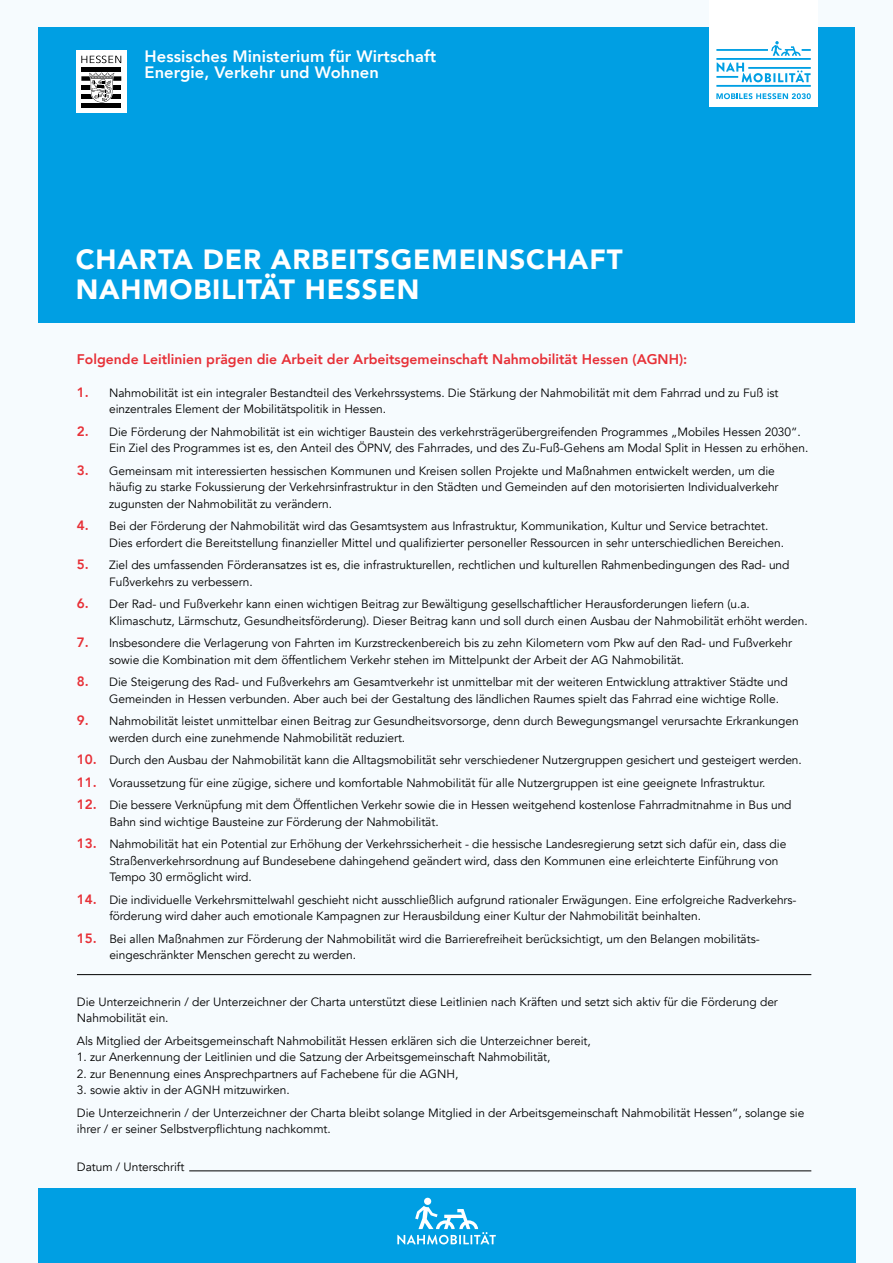
<style>
.page{position:relative;width:893px;height:1263px;background:#f6fbfe}
.page>*{position:absolute;margin:0;border:0;box-sizing:border-box;transform-origin:0 0}
.t1{font:900 27.75px/30px "Avenir";letter-spacing:.03em;color:#fff}
.t2{font:800 16.5px/16.5px "Avenir";letter-spacing:.005em;color:#fff}
.t3{font:800 13.95px "Avenir";color:#e73037}
.t4{font:12px/16.5px "Avenir";letter-spacing:-.005em;color:#000}
.s1{font-weight:800;font-size:13.5px;color:#e73037}
</style>
<div class="page">
<div style="left:38px;top:28px;width:817px;height:295px;background:#009fe3"></div>
<div style="left:38px;top:1188px;width:817px;height:75px;background:#009fe3"></div>
<div style="left:709px;top:0;width:109px;height:106px;background:#fff"></div>
<svg style="left:716px;top:41px;width:95px;height:46px"></svg>
<svg style="left:716px;top:93px;width:95px;height:6px"></svg>
<div style="left:424px;top:1198px;width:7px;height:7px;background:#fff;border-radius:50%"></div>
<svg style="left:397px;top:1206px;width:99px;height:38px"></svg>
<hr style="left:189px;top:1170px;width:622px;height:1px;background:#000">
<hr style="left:77px;top:974px;width:734px;height:1px;background:#000">
<div style="left:77px;top:50px;width:50px;height:63px;background:#fff"></div>
<div style="left:81px;top:67px;width:40px;height:5px;background:#000"></div>
<div style="left:81px;top:76px;width:40px;height:5px;background:#000"></div>
<div style="left:81px;top:85px;width:40px;height:5px;background:#000"></div>
<div style="left:81px;top:94px;width:40px;height:5px;background:#000"></div>
<hr style="left:81px;top:103px;width:40px;height:4px;background:#000">
<svg style="left:81px;top:56px;width:40px;height:7px"></svg>
<svg style="left:88px;top:72px;width:27px;height:31px"></svg>
<h2 class="t2" style="left:145px;top:48px;width:293px">Hessisches Ministerium für Wirtschaft<br>Energie, Verkehr und Wohnen</h2>
<h1 class="t1" style="left:76px;top:243px;width:548px">CHARTA DER ARBEITSGEMEINSCHAFT<br>NAHMOBILITÄT HESSEN</h1>
<p class="t3" style="left:77px;top:348px;width:612px">Folgende Leitlinien prägen die Arbeit der Arbeitsgemeinschaft Nahmobilität Hessen (AGNH):</p>
<p class="t4" style="left:109px;top:385px;width:671px;text-indent:-32px"><span class="s1">1.</span> Nahmobilität ist ein integraler Bestandteil des Verkehrssystems. Die Stärkung der Nahmobilität mit dem Fahrrad und zu Fuß ist einzentrales Element der Mobilitätspolitik in Hessen.</p>
<p class="t4" style="left:109px;top:424px;width:701px;text-indent:-32px"><span class="s1">2.</span> Die Förderung der Nahmobilität ist ein wichtiger Baustein des verkehrsträgerübergreifenden Programmes „Mobiles Hessen 2030“.<br>Ein Ziel des Programmes ist es, den Anteil des ÖPNV, des Fahrrades, und des Zu-Fuß-Gehens am Modal Split in Hessen zu erhöhen.</p>
<p class="t4" style="left:109px;top:463px;width:671px;text-indent:-32px"><span class="s1">3.</span> Gemeinsam mit interessierten hessischen Kommunen und Kreisen sollen Projekte und Maßnahmen entwickelt werden, um die häufig zu starke Fokussierung der Verkehrsinfrastruktur in den Städten und Gemeinden auf den motorisierten Individualverkehr zugunsten der Nahmobilität zu verändern.</p>
<p class="t4" style="left:109px;top:518px;width:676px;text-indent:-32px"><span class="s1">4.</span> Bei der Förderung der Nahmobilität wird das Gesamtsystem aus Infrastruktur, Kommunikation, Kultur und Service betrachtet.<br>Dies erfordert die Bereitstellung finanzieller Mittel und qualifizierter personeller Ressourcen in sehr unterschiedlichen Bereichen.</p>
<p class="t4" style="left:109px;top:557px;width:682px;text-indent:-32px"><span class="s1">5.</span> Ziel des umfassenden Förderansatzes ist es, die infrastrukturellen, rechtlichen und kulturellen Rahmenbedingungen des Rad- und<br>Fußverkehrs zu verbessern.</p>
<p class="t4" style="left:109px;top:596px;width:700px;text-indent:-32px"><span class="s1">6.</span> Der Rad- und Fußverkehr kann einen wichtigen Beitrag zur Bewältigung gesellschaftlicher Herausforderungen liefern (u.a.<br>Klimaschutz, Lärmschutz, Gesundheitsförderung). Dieser Beitrag kann und soll durch einen Ausbau der Nahmobilität erhöht werden.</p>
<p class="t4" style="left:109px;top:635px;width:684px;text-indent:-32px"><span class="s1">7.</span> Insbesondere die Verlagerung von Fahrten im Kurzstreckenbereich bis zu zehn Kilometern vom Pkw auf den Rad- und Fußverkehr sowie die Kombination mit dem öffentlichem Verkehr stehen im Mittelpunkt der Arbeit der AG Nahmobilität.</p>
<p class="t4" style="left:109px;top:674px;width:680px;text-indent:-32px"><span class="s1">8.</span> Die Steigerung des Rad- und Fußverkehrs am Gesamtverkehr ist unmittelbar mit der weiteren Entwicklung attraktiver Städte und<br>Gemeinden in Hessen verbunden. Aber auch bei der Gestaltung des ländlichen Raumes spielt das Fahrrad eine wichtige Rolle.</p>
<p class="t4" style="left:109px;top:713px;width:691px;text-indent:-32px"><span class="s1">9.</span> Nahmobilität leistet unmittelbar einen Beitrag zur Gesundheitsvorsorge, denn durch Bewegungsmangel verursachte Erkrankungen werden durch eine zunehmende Nahmobilität reduziert.</p>
<p class="t4" style="left:77px;top:752px;width:726px"><span class="s1">10.</span> Durch den Ausbau der Nahmobilität kann die Alltagsmobilität sehr verschiedener Nutzergruppen gesichert und gesteigert werden.</p>
<p class="t4" style="left:77px;top:775px;width:690px"><span class="s1">11.</span> Voraussetzung für eine zügige, sichere und komfortable Nahmobilität für alle Nutzergruppen ist eine geeignete Infrastruktur.</p>
<p class="t4" style="left:109px;top:797px;width:684px;text-indent:-32px"><span class="s1">12.</span> Die bessere Verknüpfung mit dem Öffentlichen Verkehr sowie die in Hessen weitgehend kostenlose Fahrradmitnahme in Bus und<br>Bahn sind wichtige Bausteine zur Förderung der Nahmobilität.</p>
<p class="t4" style="left:109px;top:836px;width:678px;text-indent:-32px"><span class="s1">13.</span> Nahmobilität hat ein Potential zur Erhöhung der Verkehrssicherheit - die hessische Landesregierung setzt sich dafür ein, dass die<br>Straßenverkehrsordnung auf Bundesebene dahingehend geändert wird, dass den Kommunen eine erleichterte Einführung von<br>Tempo 30 ermöglicht wird.</p>
<p class="t4" style="left:109px;top:892px;width:689px;text-indent:-32px"><span class="s1">14.</span> Die individuelle Verkehrsmittelwahl geschieht nicht ausschließlich aufgrund rationaler Erwägungen. Eine erfolgreiche Radverkehrs&shy;förderung wird daher auch emotionale Kampagnen zur Herausbildung einer Kultur der Nahmobilität beinhalten.</p>
<p class="t4" style="left:109px;top:931px;width:652px;text-indent:-32px"><span class="s1">15.</span> Bei allen Maßnahmen zur Förderung der Nahmobilität wird die Barrierefreiheit berücksichtigt, um den Belangen mobilitäts&shy;eingeschränkter Menschen gerecht zu werden.</p>
<p class="t4" style="left:77px;top:994px;width:702px">Die Unterzeichnerin / der Unterzeichner der Charta unterstützt diese Leitlinien nach Kräften und setzt sich aktiv für die Förderung der<br>Nahmobilität ein.</p>
<p class="t4" style="left:77px;top:1033px;width:515px">Als Mitglied der Arbeitsgemeinschaft Nahmobilität Hessen erklären sich die Unterzeichner bereit,</p>
<p class="t4" style="left:77px;top:1049px;width:475px">1. zur Anerkennung der Leitlinien und die Satzung der Arbeitsgemeinschaft Nahmobilität,</p>
<p class="t4" style="left:77px;top:1066px;width:383px">2. zur Benennung eines Ansprechpartners auf Fachebene für die AGNH,</p>
<p class="t4" style="left:77px;top:1079px;width:729px;line-height:22.5px">3. sowie aktiv in der AGNH mitzuwirken.<br>Die Unterzeichnerin / der Unterzeichner der Charta bleibt solange Mitglied in der Arbeitsgemeinschaft Nahmobilität Hessen“, solange sie</p>
<p class="t4" style="left:77px;top:1121px;width:255px">ihrer / er seiner Selbstverpflichtung nachkommt.</p>
<p class="t4" style="left:77px;top:1159px;width:109px">Datum / Unterschrift</p>
</div>
